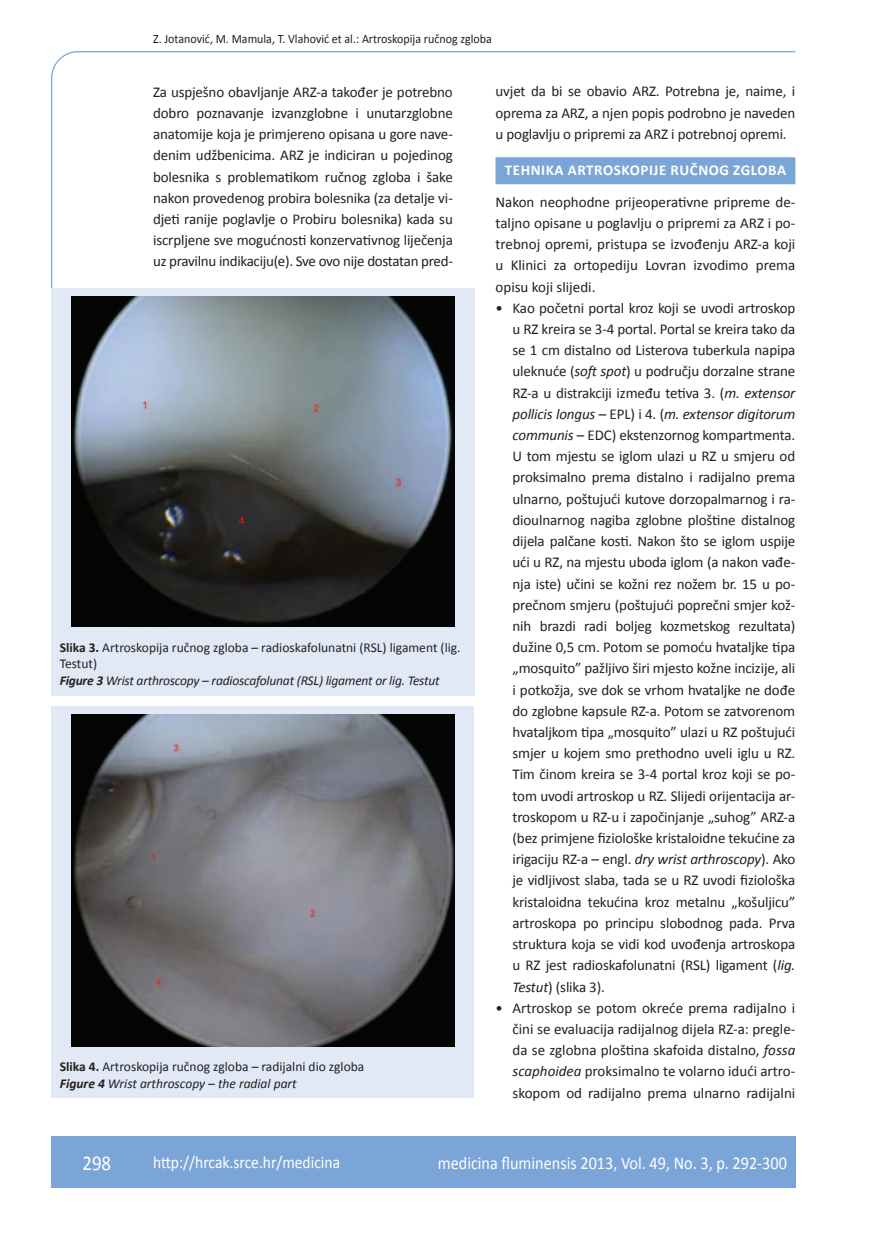
<style>
.page{position:relative;width:872px;height:1234px;background:#fff}
.page>*{position:absolute;margin:0;border:0;box-sizing:border-box;transform-origin:0 0}
.t1{font:21px "Calibri";color:#fff;scale:.9 1}
.t2{font:18px "Calibri";color:#fff;scale:.9 1}
.t3{font:17.25px "Calibri";color:#fff;scale:.9 1}
.t4{font:15px/21.1px "Calibri";letter-spacing:-.01em;color:#231f20;text-align:justify}
.t5{font:700 15px "Calibri";letter-spacing:.04em;color:#fff}
.t6{font:13.5px/16.5px "Calibri";color:#231f20}
.t7{font:12.75px "Calibri";color:#231f20;scale:.94 1}
.s1{font-weight:700}
.s2{font-weight:700;font-style:italic}
.s3{font-style:italic}
</style>
<div class="page">
<svg style="left:51px;top:51px;width:745px;height:275px"></svg>
<div style="left:51px;top:1135px;width:744px;height:51px;background:#7ca5d7"></div>
<div style="left:495px;top:157px;width:300px;height:27px;background:#7ca5d7"></div>
<div style="left:51px;top:288px;width:423px;height:407px;background:#e1e9f6"></div>
<img style="left:71px;top:297px;width:383px;height:329px">
<div style="left:51px;top:705px;width:423px;height:392px;background:#e1e9f6"></div>
<img style="left:71px;top:714px;width:383px;height:332px">
<p class="t7" style="left:153px;top:30px;width:362px">Z. Jotanović, M. Mamula, T. Vlahović et al.: Artroskopija ručnog zgloba</p>
<p class="t4" style="left:153px;top:81px;width:301px">Za uspješno obavljanje ARZ-a također je potrebno dobro poznavanje izvanzglobne i unutarzglobne anatomije koja je primjereno opisana u gore nave&shy;denim udžbenicima. ARZ je indiciran u pojedinog bolesnika s problematikom ručnog zgloba i šake nakon provedenog probira bolesnika (za detalje vi&shy;djeti ranije poglavlje o Probiru bolesnika) kada su iscrpljene sve mogućnosti konzervativnog liječenja uz pravilnu indikaciju(e). Sve ovo nije dostatan pred-</p>
<p class="t6" style="left:60px;top:638px;width:402px"><span class="s1">Slika 3.</span> Artroskopija ručnog zgloba – radioskafolunatni (RSL) ligament (lig.<br>Testut)<br><span class="s2">Figure 3</span> <span class="s3">Wrist arthroscopy – radioscafolunat (RSL) ligament or lig. Testut</span></p>
<p class="t6" style="left:60px;top:1057px;width:306px"><span class="s1">Slika 4.</span> Artroskopija ručnog zgloba – radijalni dio zgloba<br><span class="s2">Figure 4</span> <span class="s3">Wrist arthroscopy – the radial part</span></p>
<p class="t4" style="left:495px;top:80px;width:301px">uvjet da bi se obavio ARZ. Potrebna je, naime, i oprema za ARZ, a njen popis podrobno je naveden u poglavlju o pripremi za ARZ i potrebnoj opremi.</p>
<p class="t5" style="left:505px;top:160px;width:283px">TEHNIKA ARTROSKOPIJE RUČNOG ZGLOBA</p>
<p class="t4" style="left:495px;top:190px;width:301px">Nakon neophodne prijeoperativne pripreme de&shy;taljno opisane u poglavlju o pripremi za ARZ i po&shy;trebnoj opremi, pristupa se izvođenju ARZ-a koji u Klinici za ortopediju Lovran izvodimo prema opisu koji slijedi.</p>
<p class="t4" style="left:512px;top:296px;width:284px;text-indent:-17px">• Kao početni portal kroz koji se uvodi artroskop u RZ kreira se 3-4 portal. Portal se kreira tako da se 1 cm distalno od Listerova tuberkula napipa uleknuće (<span class="s3">soft spot</span>) u području dorzalne strane RZ-a u distrakciji između tetiva 3. (<span class="s3">m. extensor pollicis longus</span> – EPL) i 4. (<span class="s3">m. extensor digitorum communis</span> – EDC) ekstenzornog kompartmenta.<br>U tom mjestu se iglom ulazi u RZ u smjeru od proksimalno prema distalno i radijalno prema ulnarno, poštujući kutove dorzopalmarnog i ra&shy;dioulnarnog nagiba zglobne ploštine distalnog dijela palčane kosti. Nakon što se iglom uspije ući u RZ, na mjestu uboda iglom (a nakon vađe&shy;nja iste) učini se kožni rez nožem br. 15 u po&shy;prečnom smjeru (poštujući poprečni smjer kož&shy;nih brazdi radi boljeg kozmetskog rezultata) dužine 0,5 cm. Potom se pomoću hvataljke tipa „mosquito” pažljivo širi mjesto kožne incizije, ali i potkožja, sve dok se vrhom hvataljke ne dođe do zglobne kapsule RZ-a. Potom se zatvorenom hvataljkom tipa „mosquito” ulazi u RZ poštujući smjer u kojem smo prethodno uveli iglu u RZ.<br>Tim činom kreira se 3-4 portal kroz koji se po&shy;tom uvodi artroskop u RZ. Slijedi orijentacija ar&shy;troskopom u RZ-u i započinjanje „suhog” ARZ-a (bez primjene fiziološke kristaloidne tekućine za irigaciju RZ-a – engl. <span class="s3">dry wrist arthroscopy</span>). Ako je vidljivost slaba, tada se u RZ uvodi fiziološka kristaloidna tekućina kroz metalnu „košuljicu” artroskopa po principu slobodnog pada. Prva struktura koja se vidi kod uvođenja artroskopa u RZ jest radioskafolunatni (RSL) ligament (<span class="s3">lig.<br>Testut</span>) (slika 3).</p>
<p class="t4" style="left:512px;top:996px;width:284px;text-indent:-17px">• Artroskop se potom okreće prema radijalno i čini se evaluacija radijalnog dijela RZ-a: pregle&shy;da se zglobna ploština skafoida distalno, <span class="s3">fossa scaphoidea</span> proksimalno te volarno idući artro&shy;skopom od radijalno prema ulnarno radijalni</p>
<h1 class="t1" style="left:82px;top:1149px;width:33px">298</h1>
<p class="t3" style="left:153px;top:1150px;width:209px">http://hrcak.srce.hr/medicina</p>
<p class="t2" style="left:438px;top:1151px;width:389px">medicina fluminensis 2013, Vol. 49, No. 3, p. 292-300</p>
</div>
